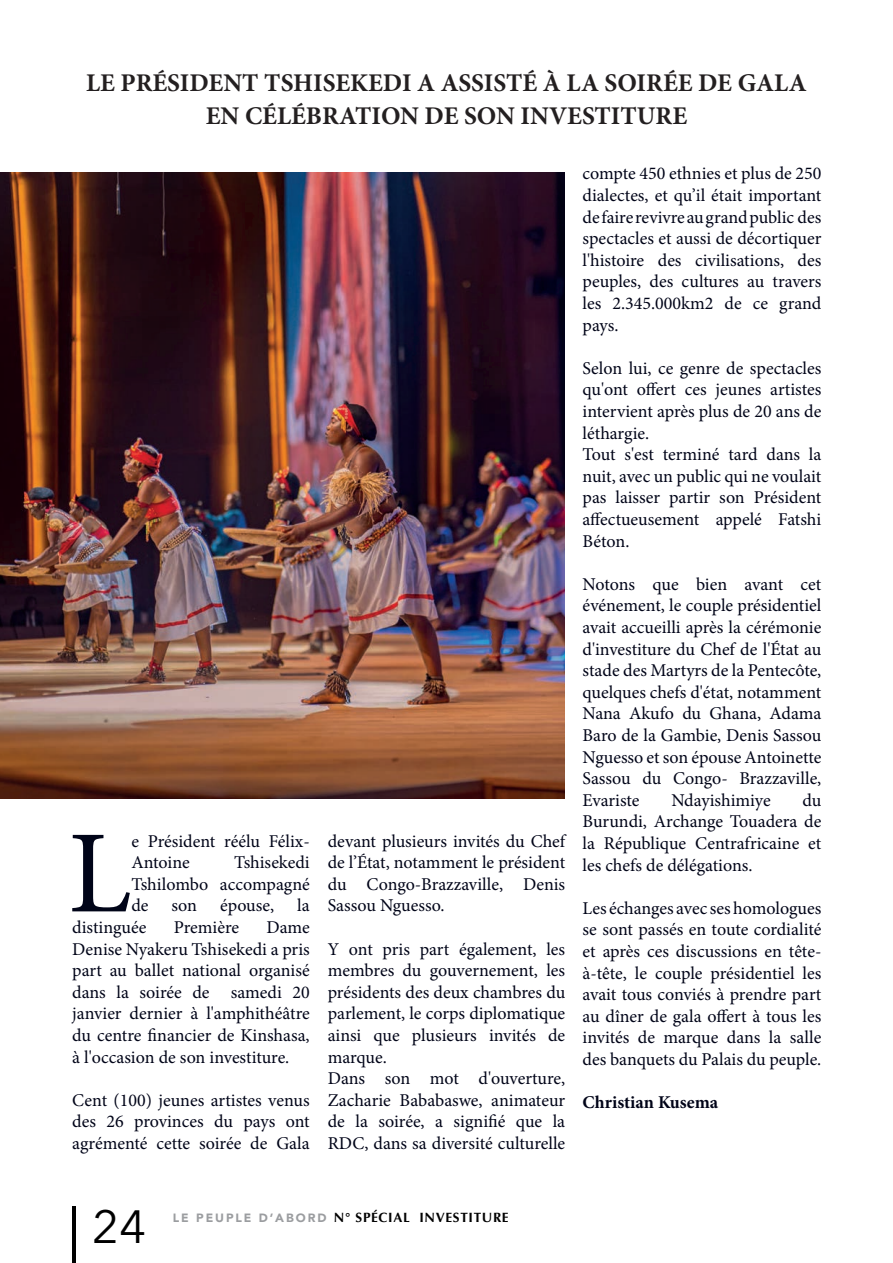
<style>
.page{position:relative;width:893px;height:1263px;background:#fff}
.page>*{position:absolute;margin:0;border:0;box-sizing:border-box;transform-origin:0 0}
.t1{font:117.75px "Minion Pro";color:#000418}
.t2{font:46.5px "Avenir Next";color:#000}
.t3{font:700 25.5px/33px "Minion Pro";color:#231f20;text-align:center}
.t4{font:18px/21.6px "Minion Pro";color:#000418;text-align:justify}
.t5{font:700 18px "Minion Pro";color:#000418}
.t6{font:700 13.5px "Optima";letter-spacing:.05em;color:#000}
.s1{font-family:"Avenir";font-weight:900;font-size:12px;color:#9b9da0}
</style>
<div class="page">
<hr style="left:72px;top:1206px;width:3px;height:57px;background:#000">
<img style="left:1px;top:172px;width:563px;height:627px">
<h3 class="t3" style="left:86px;top:66px;width:722px">LE PRÉSIDENT TSHISEKEDI A ASSISTÉ À LA SOIRÉE DE GALA<br>EN CÉLÉBRATION DE SON INVESTITURE</h3>
<h1 class="t1" style="left:68px;top:795px;width:65px">L</h1>
<p class="t4" style="left:131px;top:830px;width:180px">e Président réélu Félix-<br>Antoine</p>
<p class="t4" style="left:131px;top:852px;width:180px;text-indent:103px">Tshisekedi Tshilombo accompagné de</p>
<p class="t4" style="left:172px;top:895px;width:27px">son</p>
<p class="t4" style="left:220px;top:895px;width:56px">épouse,</p>
<p class="t4" style="left:297px;top:895px;width:14px">la</p>
<p class="t4" style="left:72px;top:916px;width:76px">distinguée</p>
<p class="t4" style="left:174px;top:916px;width:67px">Première</p>
<p class="t4" style="left:72px;top:916px;width:239px;text-indent:194px">Dame Denise Nyakeru Tshisekedi a pris part au ballet national organisé dans la soirée de samedi 20 janvier dernier à l'amphithéâtre du centre financier de Kinshasa, à l'occasion de son investiture.</p>
<p class="t4" style="left:72px;top:1089px;width:239px">Cent (100) jeunes artistes venus des 26 provinces du pays ont agrémenté cette soirée de Gala</p>
<p class="t4" style="left:328px;top:830px;width:239px">devant plusieurs invités du Chef de l’État, notamment le président du Congo-Brazzaville, Denis Sassou Nguesso.</p>
<p class="t4" style="left:328px;top:938px;width:239px;text-align:left">Y ont pris part également, les membres du gouvernement, les présidents des deux chambres du parlement, le corps diplomatique ainsi que plusieurs invités de marque.<br>Dans son mot d'ouverture,<br>Zacharie Bababaswe, animateur de la soirée, a signifié que la<br>RDC, dans sa diversité culturelle</p>
<p class="t4" style="left:582px;top:163px;width:240px">compte 450 ethnies et plus de 250 dialectes, et qu’il était important de faire revivre au grand public des spectacles et aussi de décortiquer l'histoire des civilisations, des peuples, des cultures au travers les 2.345.000km2 de ce grand pays.</p>
<p class="t4" style="left:582px;top:357px;width:240px;text-align:left">Selon lui, ce genre de spectacles qu'ont offert ces jeunes artistes intervient après plus de 20 ans de léthargie.<br>Tout s'est terminé tard dans la nuit, avec un public qui ne voulait pas laisser partir son Président affectueusement appelé Fatshi<br>Béton.</p>
<p class="t4" style="left:582px;top:573px;width:240px">Notons que bien avant cet événement, le couple présidentiel avait accueilli après la cérémonie d'investiture du Chef de l'État au stade des Martyrs de la Pentecôte, quelques chefs d'état, notamment Nana Akufo du Ghana, Adama Baro de la Gambie, Denis Sassou Nguesso et son épouse Antoinette Sassou du Congo- Brazzaville, Evariste</p>
<p class="t4" style="left:582px;top:789px;width:240px;text-indent:220px">du Burundi, Archange Touadera de la République Centrafricaine et les chefs de délégations.</p>
<p class="t4" style="left:582px;top:897px;width:240px">Les échanges avec ses homologues se sont passés en toute cordialité et après ces discussions en tête&shy;à-tête, le couple présidentiel les avait tous conviés à prendre part au dîner de gala offert à tous les invités de marque dans la salle des banquets du Palais du peuple.</p>
<p class="t5" style="left:582px;top:1090px;width:137px">Christian Kusema</p>
<p class="t4" style="left:671px;top:789px;width:101px">Ndayishimiye</p>
<h2 class="t2" style="left:92px;top:1187px;width:55px">24</h2>
<p class="t6" style="left:173px;top:1210px;width:337px"><span class="s1">LE PEUPLE D’ABORD</span> N° SPÉCIAL INVESTITURE</p>
</div>
